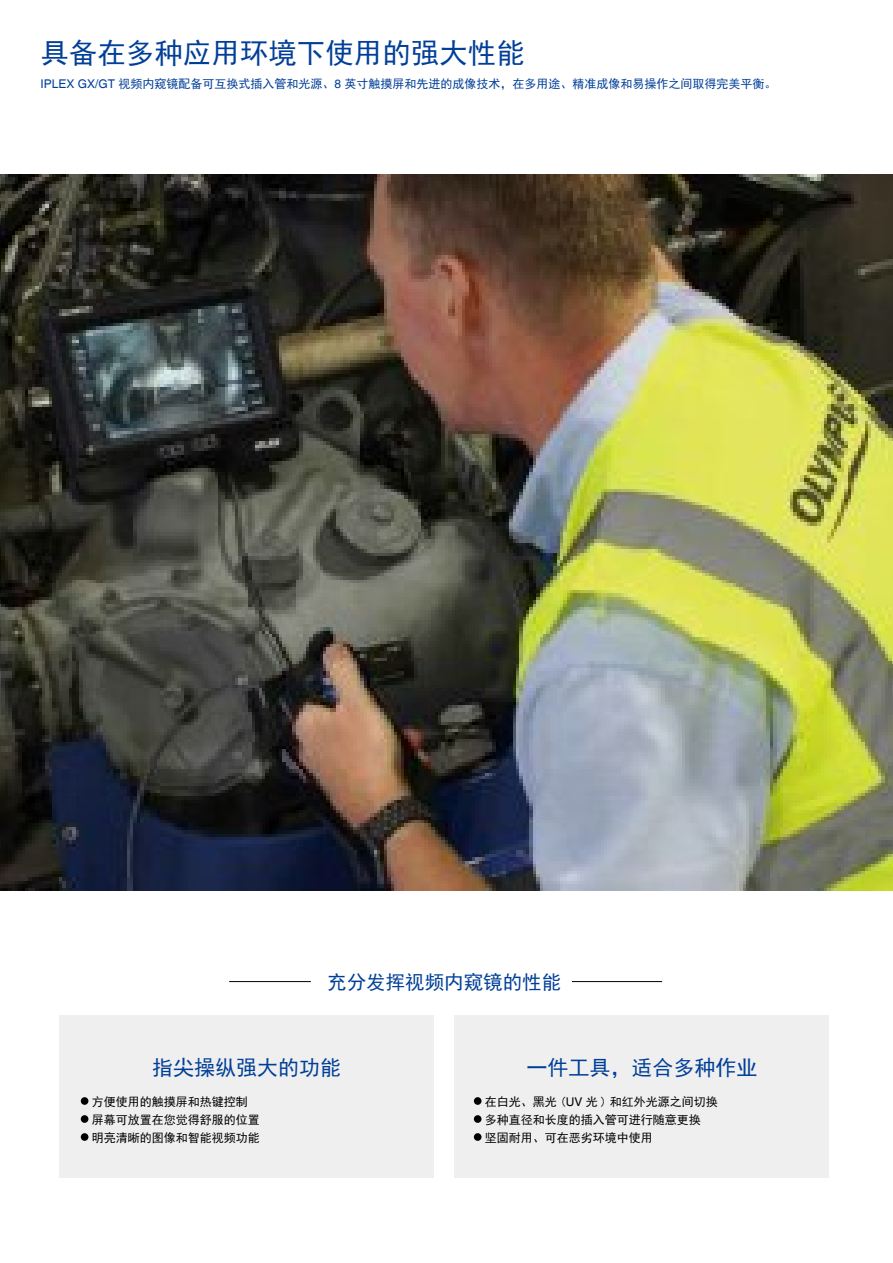
<style>
.page{position:relative;width:893px;height:1263px;background:#fff}
.page>*{position:absolute;margin:0;border:0;box-sizing:border-box;transform-origin:0 0}
.t1{font:28.5px "Sim Hei";color:#003f98}
.t2{font:21px "Sim Hei";color:#003f98}
.t3{font:19.5px "Sim Hei";color:#003f98}
.t4{font:12px/18px "Sim Hei";color:#000}
.t5{font:12px "Sim Hei";color:#003f98}
.s1{font-family:"Helvetica"}
</style>
<div class="page">
<div style="left:60px;top:1015px;width:374px;height:163px;background:#efefef"></div>
<div style="left:455px;top:1015px;width:374px;height:163px;background:#efefef"></div>
<img style="left:0;top:174px;width:893px;height:717px">
<hr style="left:229px;top:981px;width:82px;height:1px;background:#000">
<hr style="left:572px;top:981px;width:90px;height:1px;background:#000">
<div style="left:81px;top:1097px;width:7px;height:8px;background:#000;border-radius:50%"></div>
<div style="left:81px;top:1115px;width:7px;height:8px;background:#000;border-radius:50%"></div>
<div style="left:81px;top:1133px;width:7px;height:8px;background:#000;border-radius:50%"></div>
<div style="left:474px;top:1097px;width:7px;height:8px;background:#000;border-radius:50%"></div>
<div style="left:474px;top:1115px;width:7px;height:8px;background:#000;border-radius:50%"></div>
<div style="left:474px;top:1133px;width:7px;height:8px;background:#000;border-radius:50%"></div>
<h1 class="t1" style="left:40px;top:38px;width:486px">具备在多种应用环境下使用的强大性能</h1>
<p class="t5" style="left:40px;top:77px;width:738px"><span class="s1">IPLEX GX/GT</span> 视频内窥镜配备可互换式插入管和光源、<span class="s1">8</span> 英寸触摸屏和先进的成像技术，在多用途、精准成像和易操作之间取得完美平衡。</p>
<h3 class="t3" style="left:327px;top:972px;width:235px">充分发挥视频内窥镜的性能</h3>
<h2 class="t2" style="left:152px;top:1057px;width:190px">指尖操纵强大的功能</h2>
<h2 class="t2" style="left:526px;top:1057px;width:232px">一件工具，适合多种作业</h2>
<p class="t4" style="left:92px;top:1093px;width:169px">方便使用的触摸屏和热键控制屏幕可放置在您觉得舒服的位置明亮清晰的图像和智能视频功能</p>
<p class="t4" style="left:485px;top:1093px;width:235px">在白光、黑光 (<span class="s1">UV</span> 光 ) 和红外光源之间切换多种直径和长度的插入管可进行随意更换<br>坚固耐用、可在恶劣环境中使用</p>
</div>
